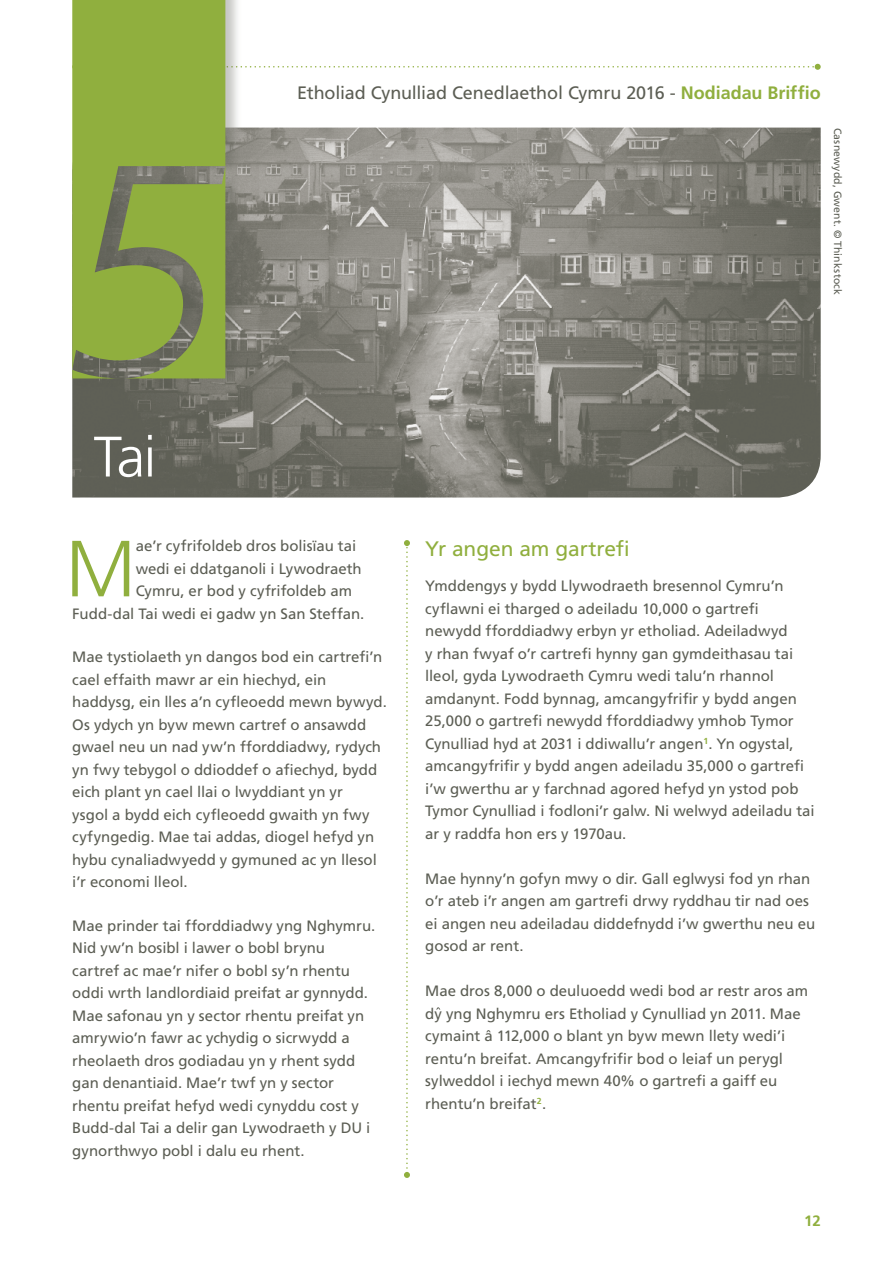
<style>
.page{position:relative;width:893px;height:1263px;background:#fff}
.page>*{position:absolute;margin:0;border:0;box-sizing:border-box;transform-origin:0 0}
.t1{font:300 79.5px "Frutiger";color:#90af3e}
.t2{font:300 57px "Frutiger";color:#fff}
.t3{font:21px "Frutiger";letter-spacing:-.01em;color:#90af3e}
.t4{font:18px "Frutiger";letter-spacing:-.01em;color:#5c5e54}
.t5{font:15px/22.5px "Frutiger";color:#5c5e54}
.t6{font:700 15px "Frutiger";color:#90af3e}
.t7{font:10.5px "Frutiger";letter-spacing:.015em;color:#5c5e54}
.s1{font-weight:700;color:#90af3e}
</style>
<div class="page">
<img style="left:72px;top:128px;width:749px;height:369px">
<svg style="left:245px;top:64px;width:576px;height:6px"></svg>
<svg style="left:404px;top:540px;width:6px;height:638px"></svg>
<div style="left:72px;top:0;width:170px;height:387px;background:#5c5e54;opacity:.35"></div>
<svg style="left:72px;top:0;width:153px;height:378px;background:#8ba544"></svg>
<p class="t4" style="left:297px;top:82px;width:525px">Etholiad Cynulliad Cenedlaethol Cymru 2016 - <span class="s1">Nodiadau Briffio</span></p>
<p class="t7" style="left:844px;top:128px;width:169px;rotate:90deg">Casnewydd, Gwent. © Thinkstock</p>
<h2 class="t2" style="left:94px;top:424px;width:64px">Tai</h2>
<h1 class="t1" style="left:65px;top:524px;width:72px">M</h1>
<p class="t5" style="left:136px;top:535px;width:222px">ae’r cyfrifoldeb dros bolisïau tai</p>
<p class="t5" style="left:136px;top:557px;width:228px">wedi ei ddatganoli i Lywodraeth</p>
<p class="t5" style="left:136px;top:580px;width:218px">Cymru, er bod y cyfrifoldeb am</p>
<p class="t5" style="left:72px;top:602px;width:294px">Fudd-dal Tai wedi ei gadw yn San Steffan.</p>
<p class="t5" style="left:72px;top:646px;width:316px">Mae tystiolaeth yn dangos bod ein cartrefi’n cael effaith mawr ar ein hiechyd, ein haddysg, ein lles a’n cyfleoedd mewn bywyd.<br>Os ydych yn byw mewn cartref o ansawdd gwael neu un nad yw’n fforddiadwy, rydych yn fwy tebygol o ddioddef o afiechyd, bydd eich plant yn cael llai o lwyddiant yn yr<br>ysgol a bydd eich cyfleoedd gwaith yn fwy cyfyngedig. Mae tai addas, diogel hefyd yn hybu cynaliadwyedd y gymuned ac yn llesol i’r economi lleol.</p>
<p class="t5" style="left:72px;top:914px;width:305px">Mae prinder tai fforddiadwy yng Nghymru.<br>Nid yw’n bosibl i lawer o bobl brynu cartref ac mae’r nifer o bobl sy’n rhentu oddi wrth landlordiaid preifat ar gynnydd.<br>Mae safonau yn y sector rhentu preifat yn amrywio’n fawr ac ychydig o sicrwydd a rheolaeth dros godiadau yn y rhent sydd gan denantiaid. Mae’r twf yn y sector rhentu preifat hefyd wedi cynyddu cost y Budd-dal Tai a delir gan Lywodraeth y DU i gynorthwyo pobl i dalu eu rhent.</p>
<h3 class="t3" style="left:425px;top:536px;width:206px">Yr angen am gartrefi</h3>
<p class="t5" style="left:425px;top:575px;width:391px">Ymddengys y bydd Llywodraeth bresennol Cymru’n cyflawni ei tharged o adeiladu 10,000 o gartrefi newydd fforddiadwy erbyn yr etholiad. Adeiladwyd<br>y rhan fwyaf o’r cartrefi hynny gan gymdeithasau tai lleol, gyda Lywodraeth Cymru wedi talu’n rhannol amdanynt. Fodd bynnag, amcangyfrifir y bydd angen 25,000 o gartrefi newydd fforddiadwy ymhob Tymor Cynulliad hyd at 2031 i ddiwallu’r angen<sup>1</sup>. Yn ogystal, amcangyfrifir y bydd angen adeiladu 35,000 o gartrefi i’w gwerthu ar y farchnad agored hefyd yn ystod pob Tymor Cynulliad i fodloni’r galw. Ni welwyd adeiladu tai ar y raddfa hon ers y 1970au.</p>
<p class="t5" style="left:425px;top:867px;width:391px">Mae hynny’n gofyn mwy o dir. Gall eglwysi fod yn rhan o’r ateb i’r angen am gartrefi drwy ryddhau tir nad oes ei angen neu adeiladau diddefnydd i’w gwerthu neu eu gosod ar rent.</p>
<p class="t5" style="left:425px;top:980px;width:384px">Mae dros 8,000 o deuluoedd wedi bod ar restr aros am dy yng Nghymru ers Etholiad y Cynulliad yn 2011. Mae cymaint â 112,000 o blant yn byw mewn llety wedi’i rentu’n breifat. Amcangyfrifir bod o leiaf un perygl sylweddol i iechyd mewn 40% o gartrefi a gaiff eu rhentu’n breifat<sup>2</sup>.</p>
<p class="t6" style="left:804px;top:1212px;width:18px">12</p>
</div>
